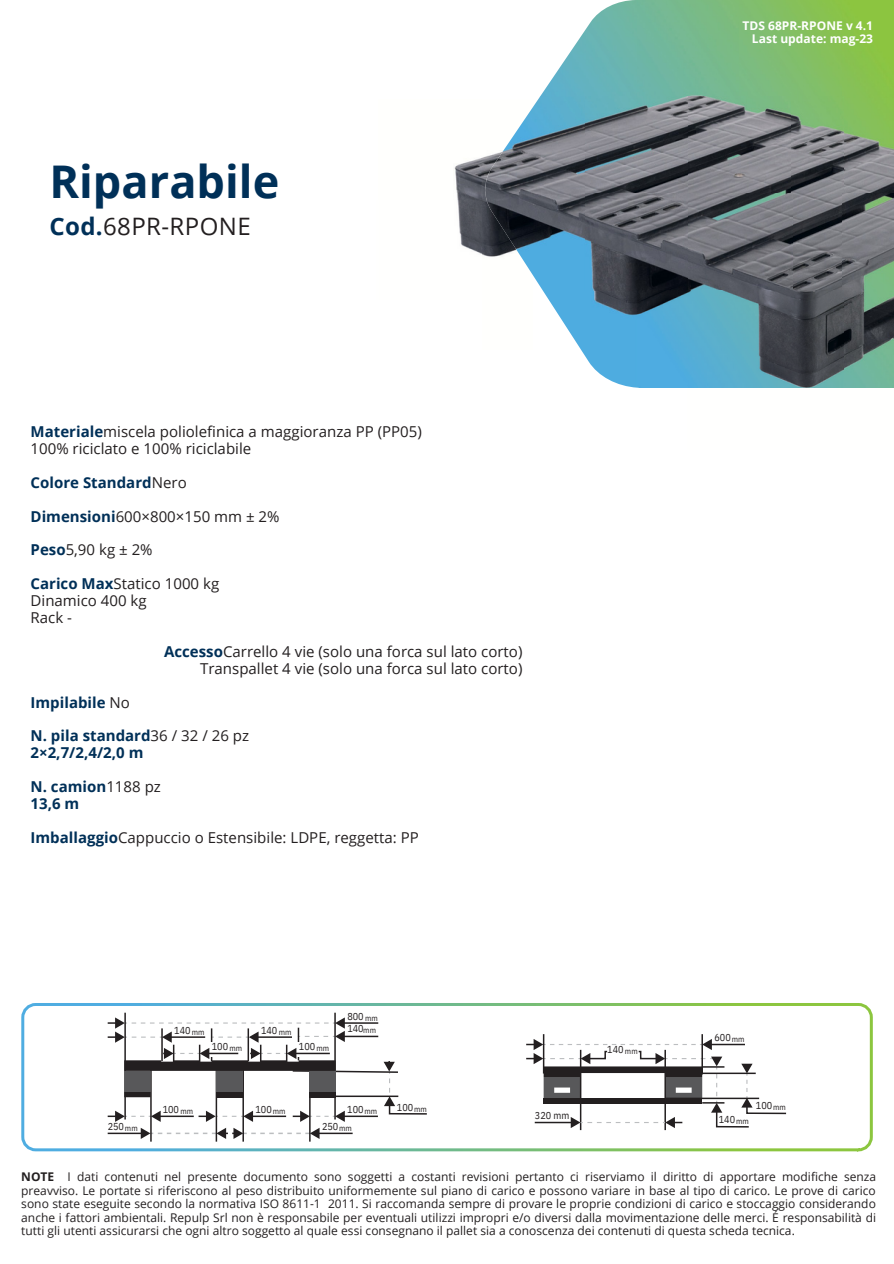
<style>
.page{position:relative;width:894px;height:1264px;background:#fff}
.page>*{position:absolute;margin:0;border:0;box-sizing:border-box;transform-origin:0 0}
.t1{font:700 45px "Open Sans";color:#003058}
.t2{font:24px "Open Sans";letter-spacing:.015em;color:#231f20}
.t3{font:15px/17px "Open Sans";color:#231f20;text-align:right}
.t4{font:700 15px "Open Sans";color:#003058}
.t5{font:12px/13.5px "Open Sans";color:#231f20;text-align:justify}
.t6{font:700 12px/13.5px "Open Sans";color:#fff;text-align:right}
.t7{font:10.05px/12.5px "IBM Plex Sans Cond";color:#231f20}
.t8{font:8.1px/12.5px "IBM Plex Sans Cond";color:#231f20}
.s1{font-weight:700;color:#003058}
.s2{font-weight:400;color:#231f20}
.s3{font-weight:700}
</style>
<div class="page">
<img style="left:454px;top:158px;width:27px;height:96px">
<img style="left:481px;top:156px;width:4px;height:100px">
<img style="left:540px;top:0;width:302px;height:97px">
<img style="left:842px;top:0;width:51px;height:387px">
<img style="left:485px;top:97px;width:358px;height:194px">
<img style="left:543px;top:291px;width:300px;height:97px">
<div style="left:21px;top:1002px;width:851px;height:149px;border:3px solid #fff;border-radius:13px"></div>
<hr style="left:150px;top:1065px;width:2px;height:76px;background:#231f20">
<hr style="left:124px;top:1012px;width:2px;height:107px;background:#231f20">
<hr style="left:215px;top:1061px;width:2px;height:80px;background:#231f20">
<hr style="left:242px;top:1061px;width:2px;height:80px;background:#231f20">
<hr style="left:309px;top:1061px;width:1px;height:80px;background:#231f20">
<hr style="left:334px;top:1012px;width:2px;height:107px;background:#231f20">
<hr style="left:318px;top:1132px;width:34px;height:2px;background:#231f20">
<hr style="left:108px;top:1132px;width:34px;height:2px;background:#231f20">
<svg style="left:141px;top:1127px;width:178px;height:11px"></svg>
<svg style="left:108px;top:1017px;width:319px;height:104px"></svg>
<hr style="left:579px;top:1049px;width:2px;height:81px;background:#231f20">
<hr style="left:542px;top:1034px;width:2px;height:39px;background:#231f20">
<hr style="left:664px;top:1049px;width:1px;height:81px;background:#231f20">
<hr style="left:701px;top:1034px;width:1px;height:40px;background:#231f20">
<svg style="left:526px;top:1038px;width:261px;height:90px"></svg>
<hr style="left:665px;top:1072px;width:90px;height:2px;background:#231f20">
<hr style="left:665px;top:1097px;width:94px;height:2px;background:#231f20">
<p class="t1" style="left:49px;top:149px;width:231px">Riparabile</p>
<p class="t2" style="left:49px;top:209px;width:203px"><span class="s1">Cod.</span>68PR-RPONE</p>
<p class="t3" style="left:31px;top:423px;width:393px"><span class="s1">Materiale</span>miscela poliolefinica a maggioranza PP (PP05)</p>
<p class="t3" style="left:31px;top:440px;width:222px">100% riciclato e 100% riciclabile</p>
<p class="t4" style="left:31px;top:472px;width:158px">Colore Standard<span class="s2">Nero</span></p>
<p class="t3" style="left:31px;top:507px;width:250px"><span class="s1">Dimensioni</span>600×800×150 mm ± 2%</p>
<p class="t3" style="left:31px;top:541px;width:123px"><span class="s1">Peso</span>5,90 kg ± 2%</p>
<p class="t3" style="left:31px;top:575px;width:190px"><span class="s1">Carico Max</span>Statico 1000 kg</p>
<p class="t3" style="left:31px;top:592px;width:118px">Dinamico 400 kg</p>
<p class="t3" style="left:31px;top:608px;width:43px">Rack -</p>
<p class="t3" style="left:164px;top:642px;width:360px"><span class="s1">Accesso</span>Carrello 4 vie (solo una forca sul lato corto)<br>Transpallet 4 vie (solo una forca sul lato corto)</p>
<p class="t4" style="left:31px;top:691px;width:101px">Impilabile <span class="s2">No</span></p>
<p class="t4" style="left:31px;top:725px;width:220px">N. pila standard<span class="s2">36 / 32 / 26 pz</span></p>
<p class="t4" style="left:31px;top:742px;width:114px">2×2,7/2,4/2,0 m</p>
<p class="t4" style="left:31px;top:776px;width:132px">N. camion<span class="s2">1188 pz</span></p>
<p class="t4" style="left:31px;top:793px;width:50px">13,6 m</p>
<p class="t3" style="left:31px;top:828px;width:390px"><span class="s1">Imballaggio</span>Cappuccio o Estensibile: LDPE, reggetta: PP</p>
<p class="t7" style="left:108px;top:1120px;width:18px">250</p>
<p class="t8" style="left:125px;top:1121px;width:14px">mm</p>
<p class="t7" style="left:174px;top:1023px;width:18px">140</p>
<p class="t8" style="left:192px;top:1025px;width:14px">mm</p>
<p class="t7" style="left:212px;top:1040px;width:18px">100</p>
<p class="t8" style="left:229px;top:1041px;width:14px">mm</p>
<p class="t7" style="left:261px;top:1023px;width:18px">140</p>
<p class="t8" style="left:279px;top:1025px;width:14px">mm</p>
<p class="t7" style="left:299px;top:1040px;width:18px">100</p>
<p class="t8" style="left:316px;top:1041px;width:14px">mm</p>
<p class="t7" style="left:347px;top:1009px;width:18px">800<br>140</p>
<p class="t8" style="left:363px;top:1011px;width:16px">mm mm</p>
<p class="t7" style="left:163px;top:1103px;width:18px">100</p>
<p class="t8" style="left:180px;top:1104px;width:14px">mm</p>
<p class="t7" style="left:255px;top:1103px;width:18px">100</p>
<p class="t8" style="left:273px;top:1104px;width:14px">mm</p>
<p class="t7" style="left:347px;top:1103px;width:18px">100</p>
<p class="t8" style="left:364px;top:1104px;width:14px">mm</p>
<p class="t7" style="left:322px;top:1120px;width:18px">250</p>
<p class="t8" style="left:339px;top:1121px;width:14px">mm</p>
<p class="t7" style="left:397px;top:1100px;width:18px">100</p>
<p class="t8" style="left:414px;top:1102px;width:14px">mm</p>
<p class="t7" style="left:534px;top:1108px;width:36px">320 mm</p>
<p class="t7" style="left:607px;top:1043px;width:18px">140</p>
<p class="t8" style="left:624px;top:1044px;width:14px">mm</p>
<p class="t6" style="left:742px;top:19px;width:132px">TDS 68PR-RPONE v 4.1<br>Last update: mag-23</p>
<p class="t7" style="left:714px;top:1031px;width:18px">600</p>
<p class="t8" style="left:731px;top:1032px;width:14px">mm</p>
<p class="t7" style="left:718px;top:1112px;width:18px">140</p>
<p class="t8" style="left:735px;top:1114px;width:14px">mm</p>
<p class="t7" style="left:755px;top:1098px;width:18px">100</p>
<p class="t8" style="left:773px;top:1100px;width:14px">mm</p>
<p class="t5" style="left:21px;top:1169px;width:856px"><span class="s3">NOTE</span> I dati contenuti nel presente documento sono soggetti a costanti revisioni pertanto ci riserviamo il diritto di apportare modifiche senza preavviso. Le portate si riferiscono al peso distribuito uniformemente sul piano di carico e possono variare in base al tipo di carico. Le prove di carico sono state eseguite secondo la normativa ISO 8611-1 2011. Si raccomanda sempre di provare le proprie condizioni di carico e stoccaggio considerando anche i fattori ambientali. Repulp Srl non è responsabile per eventuali utilizzi impropri e/o diversi dalla movimentazione delle merci. É responsabilità di tutti gli utenti assicurarsi che ogni altro soggetto al quale essi consegnano il pallet sia a conoscenza dei contenuti di questa scheda tecnica.</p>
</div>
